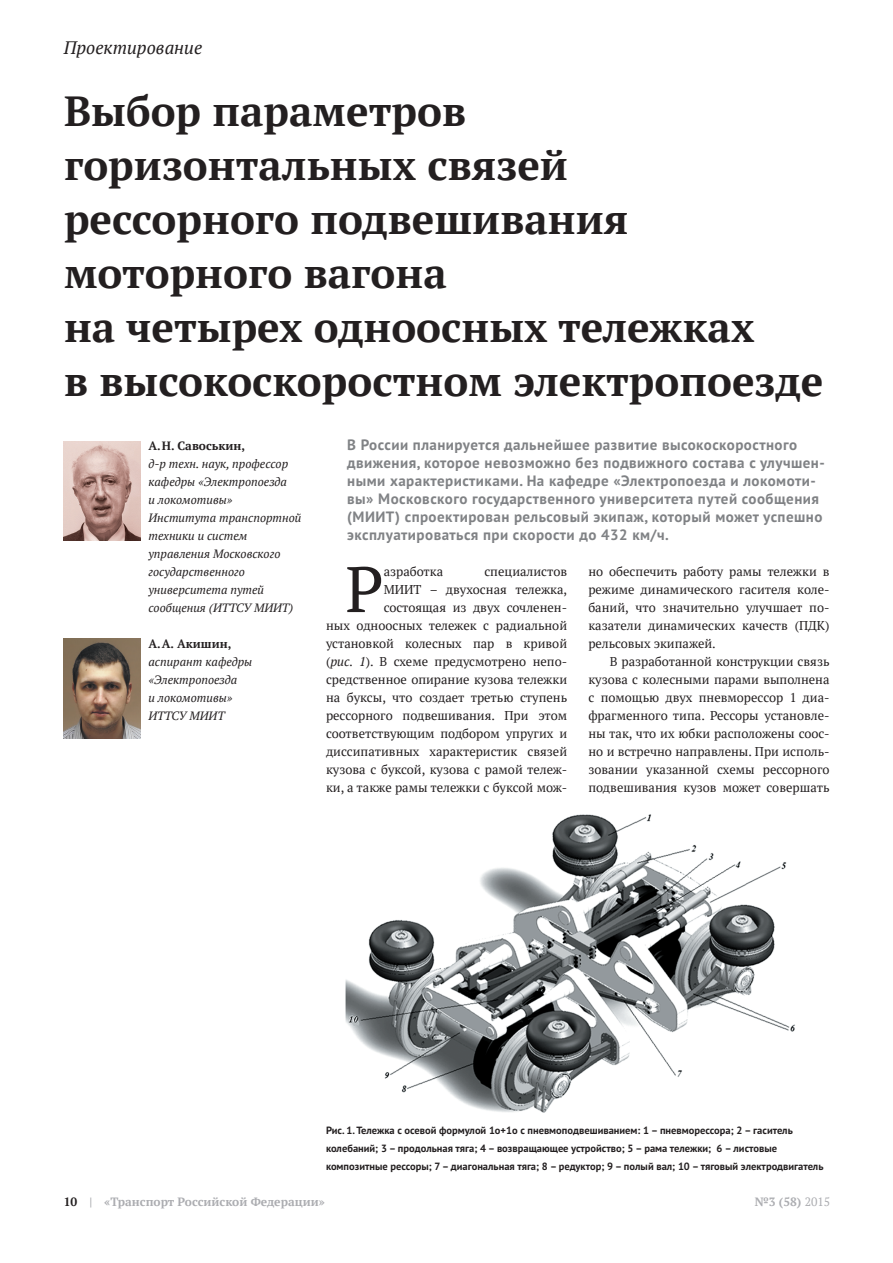
<style>
.page{position:relative;width:893px;height:1263px;background:#fff}
.page>*{position:absolute;margin:0;border:0;box-sizing:border-box;transform-origin:0 0}
.t1{font:64.2px "PT Serif";color:#231f20}
.t2{font:700 42px/54px "PT Serif";color:#231f20}
.t3{font:italic 18px "PT Serif";color:#231f20}
.t4{font:700 15px/18px "PT Sans";letter-spacing:.03em;color:#808285}
.t5{font:12.75px/18px "PT Serif";color:#231f20;text-align:justify}
.t6{font:italic 12px/18px "PT Serif";color:#231f20}
.t7{font:700 12px "PT Serif";color:#acadb1}
.t8{font:700 12px "PT Serif";color:#231f20}
.t9{font:700 10.5px/18px "PT Sans";color:#231f20}
.s1{font-style:italic}
.s2{color:#231f20}
.s3{font-weight:400}
</style>
<div class="page">
<img style="left:345px;top:814px;width:450px;height:299px">
<img style="left:64px;top:639px;width:76px;height:99px">
<img style="left:64px;top:442px;width:76px;height:98px">
<h3 class="t3" style="left:64px;top:36px;width:140px">Проектирование</h3>
<h2 class="t2" style="left:64px;top:84px;width:761px">Выбор параметров горизонтальных связей<br>рессорного подвешивания моторного вагона<br>на четырех одноосных тележках<br>в высокоскоростном электропоезде</h2>
<p class="t4" style="left:347px;top:435px;width:479px">В России планируется дальнейшее развитие высокоскоростного движения, которое невозможно без подвижного состава с улучшен&shy;ными характеристиками. На кафедре «Электропоезда и локомоти&shy;вы» Московского государственного университета путей сообщения (МИИТ) спроектирован рельсовый экипаж, который может успешно эксплуатироваться при скорости до 432 км/ч.</p>
<h1 class="t1" style="left:345px;top:548px;width:40px">Р</h1>
<p class="t5" style="left:384px;top:562px;width:61px">азработка</p>
<p class="t8" style="left:148px;top:438px;width:98px">А.Н. Савоськин,</p>
<p class="t6" style="left:148px;top:455px;width:154px">д-р техн. наук, профессор кафедры «Электропоезда<br>и локомотивы»<br>Института транспортной техники и систем управления Московского государственного университета путей сообщения (ИТТСУ МИИТ)</p>
<p class="t8" style="left:148px;top:636px;width:84px">А.А. Акишин,</p>
<p class="t6" style="left:148px;top:653px;width:105px">аспирант кафедры «Электропоезда<br>и локомотивы»<br>ИТТСУ МИИТ</p>
<p class="t5" style="left:326px;top:562px;width:243px;text-align:right">специалистов<br>МИИТ – двухосная тележка, состоящая из двух сочленен-<br>ных одноосных тележек с радиальной установкой колесных пар в кривой (<span class="s1">рис. 1</span>). В схеме предусмотрено непо&shy;средственное опирание кузова тележки на буксы, что создает третью ступень рессорного подвешивания. При этом соответствующим подбором упругих и диссипативных характеристик связей кузова с буксой, кузова с рамой тележ&shy;ки, а также рамы тележки с буксой мож-</p>
<p class="t5" style="left:588px;top:562px;width:243px">но обеспечить работу рамы тележки в режиме динамического гасителя коле&shy;баний, что значительно улучшает по&shy;казатели динамических качеств (ПДК) рельсовых экипажей.</p>
<p class="t5" style="left:588px;top:652px;width:243px;text-indent:21px">В разработанной конструкции связь кузова с колесными парами выполнена с помощью двух пневморессор 1 диа&shy;фрагменного типа. Рессоры установле&shy;ны так, что их юбки расположены соос&shy;но и встречно направлены. При исполь&shy;зовании указанной схемы рессорного подвешивания кузов может совершать</p>
<p class="t9" style="left:326px;top:1121px;width:499px">Рис. 1. Тележка с осевой формулой 1о+1о с пневмоподвешиванием: 1 – пневморессора; 2 – гаситель колебаний; 3 – продольная тяга; 4 – возвращающее устройство; 5 – рама тележки; 6 – листовые композитные рессоры; 7 – диагональная тяга; 8 – редуктор; 9 – полый вал; 10 – тяговый электродвигатель</p>
<p class="t7" style="left:64px;top:1194px;width:263px"><span class="s2">10</span> | «Транспорт Российской Федерации»</p>
<p class="t7" style="left:755px;top:1194px;width:77px">№3 (58) <span class="s3">2015</span></p>
</div>
